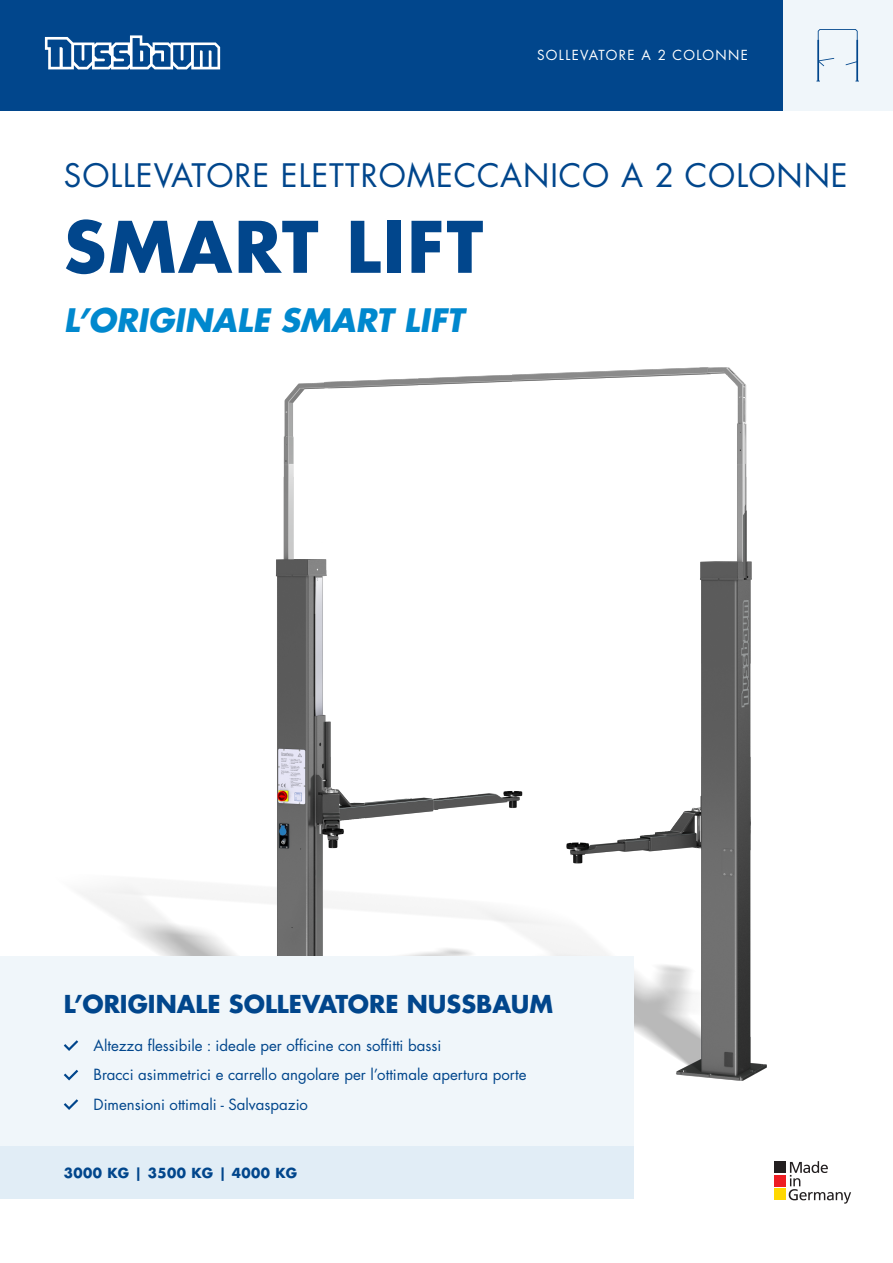
<style>
.page{position:relative;width:893px;height:1263px;background:#fff}
.page>*{position:absolute;margin:0;border:0;box-sizing:border-box;transform-origin:0 0}
.t1{font:700 69px "Futura LT Pro";letter-spacing:.03em;color:#01468c}
.t2{font:31.5px "Futura LT Pro";letter-spacing:.03em;color:#01468c}
.t3{font:italic 700 31.5px "Futura LT Pro";color:#0088ce}
.t4{font:700 24px "Futura LT Pro";color:#01468c}
.t5{font:15px "Futura LT Pro";color:#01468c}
.t6{font:13.5px "Futura LT Pro";letter-spacing:.1em;color:#fff}
.t7{font:700 13.5px "Futura LT Pro";letter-spacing:.03em;color:#01468c}
</style>
<div class="page">
<div style="left:775px;top:1161px;width:11px;height:12px;background:#231f20"></div>
<div style="left:775px;top:1175px;width:11px;height:11px;background:#ee1d23"></div>
<div style="left:775px;top:1188px;width:11px;height:12px;background:#ffd801"></div>
<svg style="left:789px;top:1161px;width:62px;height:42px"></svg>
<img style="left:80px;top:368px;width:687px;height:712px">
<div style="left:782px;top:0;width:111px;height:111px;background:#f0f6fa"></div>
<div style="left:0;top:0;width:782px;height:111px;background:#01468c"></div>
<svg style="left:45px;top:35px;width:175px;height:34px"></svg>
<svg style="left:816px;top:29px;width:43px;height:53px"></svg>
<div style="left:0;top:956px;width:634px;height:243px;background:#f0f6fa"></div>
<svg style="left:64px;top:1040px;width:14px;height:11px"></svg>
<svg style="left:64px;top:1070px;width:14px;height:10px"></svg>
<svg style="left:64px;top:1099px;width:14px;height:11px"></svg>
<div style="left:0;top:1147px;width:634px;height:52px;background:#e1edf6"></div>
<p class="t6" style="left:537px;top:46px;width:212px">SOLLEVATORE A 2 COLONNE</p>
<p class="t2" style="left:64px;top:154px;width:785px">SOLLEVATORE ELETTROMECCANICO A 2 COLONNE</p>
<p class="t1" style="left:64px;top:194px;width:421px">SMART LIFT</p>
<p class="t3" style="left:64px;top:296px;width:401px">L’ORIGINALE SMART LIFT</p>
<p class="t4" style="left:64px;top:985px;width:491px">L’ORIGINALE SOLLEVATORE NUSSBAUM</p>
<p class="t5" style="left:94px;top:1035px;width:349px">Altezza flessibile : ideale per officine con soffitti bassi</p>
<p class="t5" style="left:94px;top:1065px;width:434px">Bracci asimmetrici e carrello angolare per l’ottimale apertura porte</p>
<p class="t5" style="left:94px;top:1094px;width:216px">Dimensioni ottimali - Salvaspazio</p>
<p class="t7" style="left:64px;top:1162px;width:235px">3000 KG | 3500 KG | 4000 KG</p>
</div>
